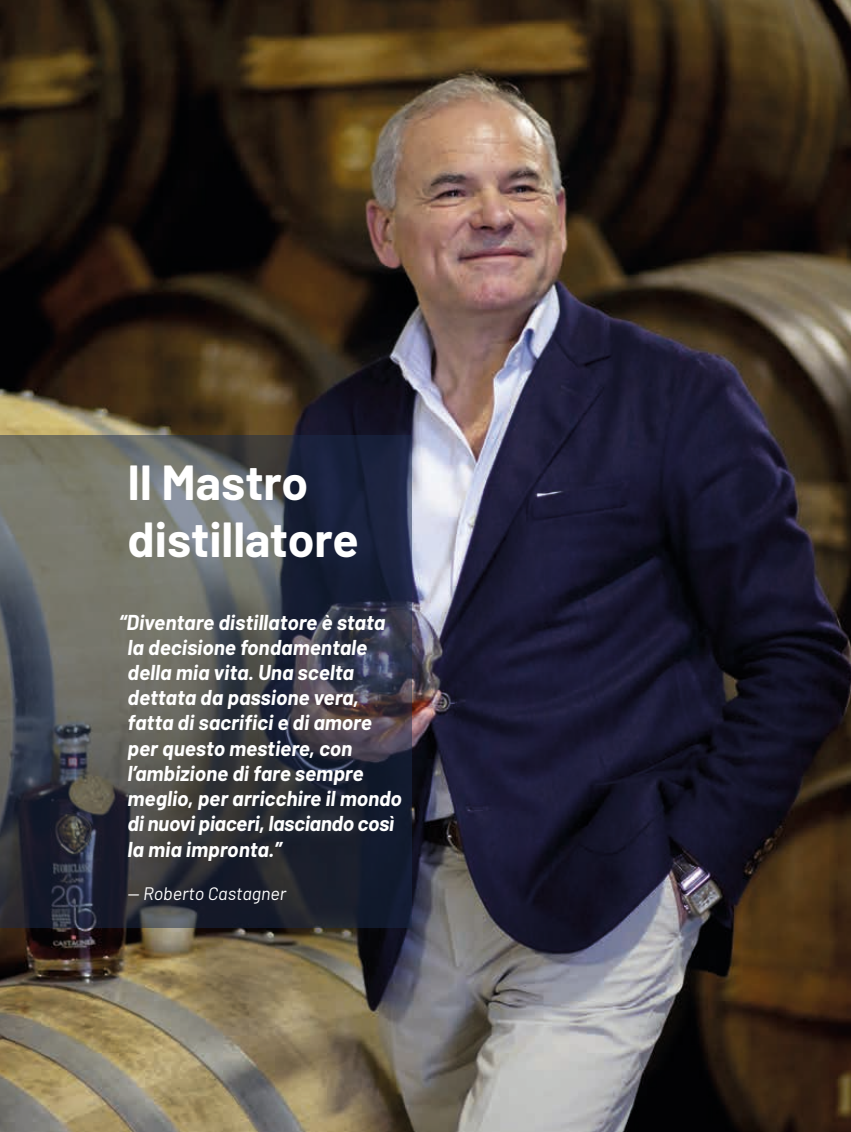
<style>
.page{position:relative;width:851px;height:1132px;background:#fff}
.page>*{position:absolute;margin:0;border:0;box-sizing:border-box;transform-origin:0 0}
.t1{font:700 48px/57.6px "Barlow";color:#fff}
.t2{font:italic 700 21px/25.2px "Barlow";color:#fff}
.t3{font:italic 18px "Barlow";color:#fff}
</style>
<div class="page">
<img style="left:0;top:0;width:850px;height:1131px">
<svg style="left:0;top:434px;width:411px;height:493px;background:#45474d"></svg>
<h1 class="t1" style="left:128px;top:450px;width:232px">Il Mastro distillatore</h1>
<p class="t2" style="left:128px;top:607px;width:276px;text-indent:-9px">“Diventare distillatore è stata la decisione fondamentale della mia vita. Una scelta dettata da passione vera, fatta di sacrifici e di amore per questo mestiere, con l’ambizione di fare sempre meglio, per arricchire il mondo di nuovi piaceri, lasciando così la mia impronta.”</p>
<p class="t3" style="left:128px;top:880px;width:160px">— Roberto Castagner</p>
</div>
